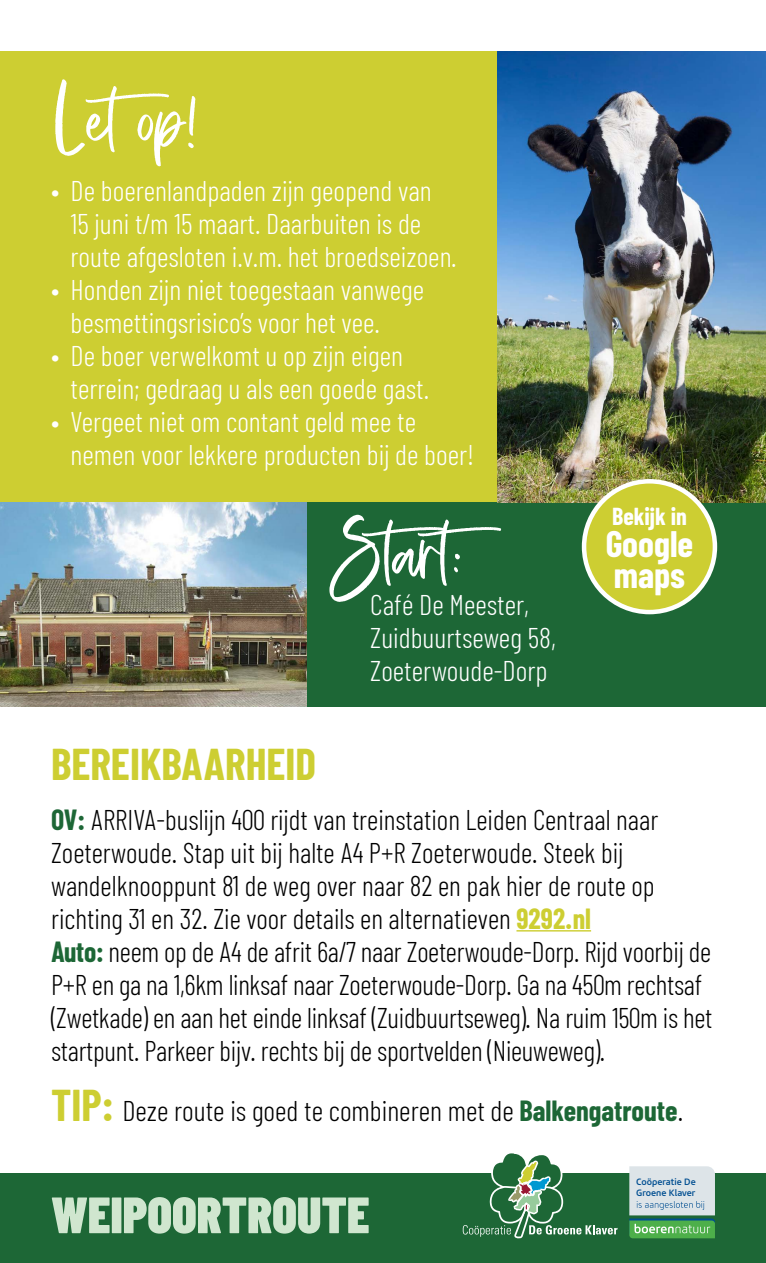
<style>
.page{position:relative;width:766px;height:1263px;background:#fff}
.page>*{position:absolute;margin:0;border:0;box-sizing:border-box;transform-origin:0 0}
.t1{font:85.5px "Buttercup";color:#fff}
.t2{font:900 51px "Barlow Condensed";color:#d0e6cf}
.t3{font:700 43.5px "Barlow Condensed";color:#cdce32}
.t4{font:700 36px/31.5px "Barlow Condensed";color:#fff}
.t5{font:300 28.5px/33px "Barlow Condensed";letter-spacing:-.005em;color:#000}
.t6{font:300 28.5px/33px "Barlow Condensed";color:#fff}
.t7{font:700 24px "Barlow Condensed";color:#fff}
.t8{font:500 9.45px/11.4px "Bjorn";color:#004e91}
.s1{font-weight:700;color:#1d6736}
.s2{font-weight:700;color:#cdce32}
.s3{font-weight:700;font-size:43.5px;color:#cdce32}
</style>
<div class="page">
<div style="left:0;top:1174px;width:765px;height:89px;background:#1d6736"></div>
<svg style="left:629px;top:1166px;width:85px;height:72px;background:#adcdbb"></svg>
<svg style="left:462px;top:1153px;width:155px;height:85px"></svg>
<div style="left:0;top:51px;width:497px;height:476px;background:#cdce32"></div>
<div style="left:306px;top:503px;width:459px;height:204px;background:#1d6736"></div>
<img style="left:0;top:503px;width:306px;height:204px">
<img style="left:497px;top:51px;width:268px;height:452px">
<hr style="left:516px;top:930px;width:75px;height:1px;background:#cdce32">
<div style="left:584px;top:481px;width:130px;height:131px;background:#cdce32;border-radius:50%"></div>
<div style="left:581px;top:479px;width:136px;height:135px;border:4px solid #fff;border-radius:50%"></div>
<h1 class="t1" style="left:51px;top:63px;width:150px">Letop!</h1>
<p class="t6" style="left:71px;top:173px;width:387px;text-indent:-19px">• De boerenlandpaden zijn geopend van<br>15 juni t/m 15 maart. Daarbuiten is de route afgesloten i.v.m. het broedseizoen.</p>
<p class="t6" style="left:71px;top:272px;width:355px;text-indent:-19px">• Honden zijn niet toegestaan vanwege besmettingsrisico’s voor het vee.</p>
<p class="t6" style="left:71px;top:338px;width:360px;text-indent:-19px">• De boer verwelkomt u op zijn eigen terrein; gedraag u als een goede gast.</p>
<p class="t6" style="left:71px;top:404px;width:405px;text-indent:-19px">• Vergeet niet om contant geld mee te nemen voor lekkere producten bij de boer!</p>
<h1 class="t1" style="left:325px;top:496px;width:199px">Start:</h1>
<p class="t6" style="left:370px;top:587px;width:187px">Café De Meester,<br>Zuidbuurtseweg 58,<br>Zoeterwoude-Dorp</p>
<p class="t7" style="left:612px;top:502px;width:76px">Bekijk in</p>
<p class="t4" style="left:605px;top:527px;width:89px">Google maps</p>
<h3 class="t3" style="left:51px;top:737px;width:266px">BEREIKBAARHEID</h3>
<p class="t5" style="left:51px;top:802px;width:662px"><span class="s1">OV:</span> ARRIVA-buslijn 400 rijdt van treinstation Leiden Centraal naar Zoeterwoude. Stap uit bij halte A4 P+R Zoeterwoude. Steek bij wandelknooppunt 81 de weg over naar 82 en pak hier de route op richting 31 en 32. Zie voor details en alternatieven <span class="s2">9292.nl<br></span><span class="s1">Auto:</span> neem op de A4 de afrit 6a/7 naar Zoeterwoude-Dorp. Rijd voorbij de P+R en ga na 1,6km linksaf naar Zoeterwoude-Dorp. Ga na 450m rechtsaf (Zwetkade) en aan het einde linksaf (Zuidbuurtseweg). Na ruim 150m is het startpunt. Parkeer bijv. rechts bij de sportvelden (Nieuweweg).</p>
<p class="t5" style="left:51px;top:1093px;width:633px"><span class="s3">TIP:</span> Deze route is goed te combineren met de <span class="s1">Balkengatroute</span>.</p>
<h2 class="t2" style="left:51px;top:1183px;width:320px">WEIPOORTROUTE</h2>
<p class="t8" style="left:636px;top:1175px;width:61px">Coöperatie De<br>Groene Klaver</p>
</div>
